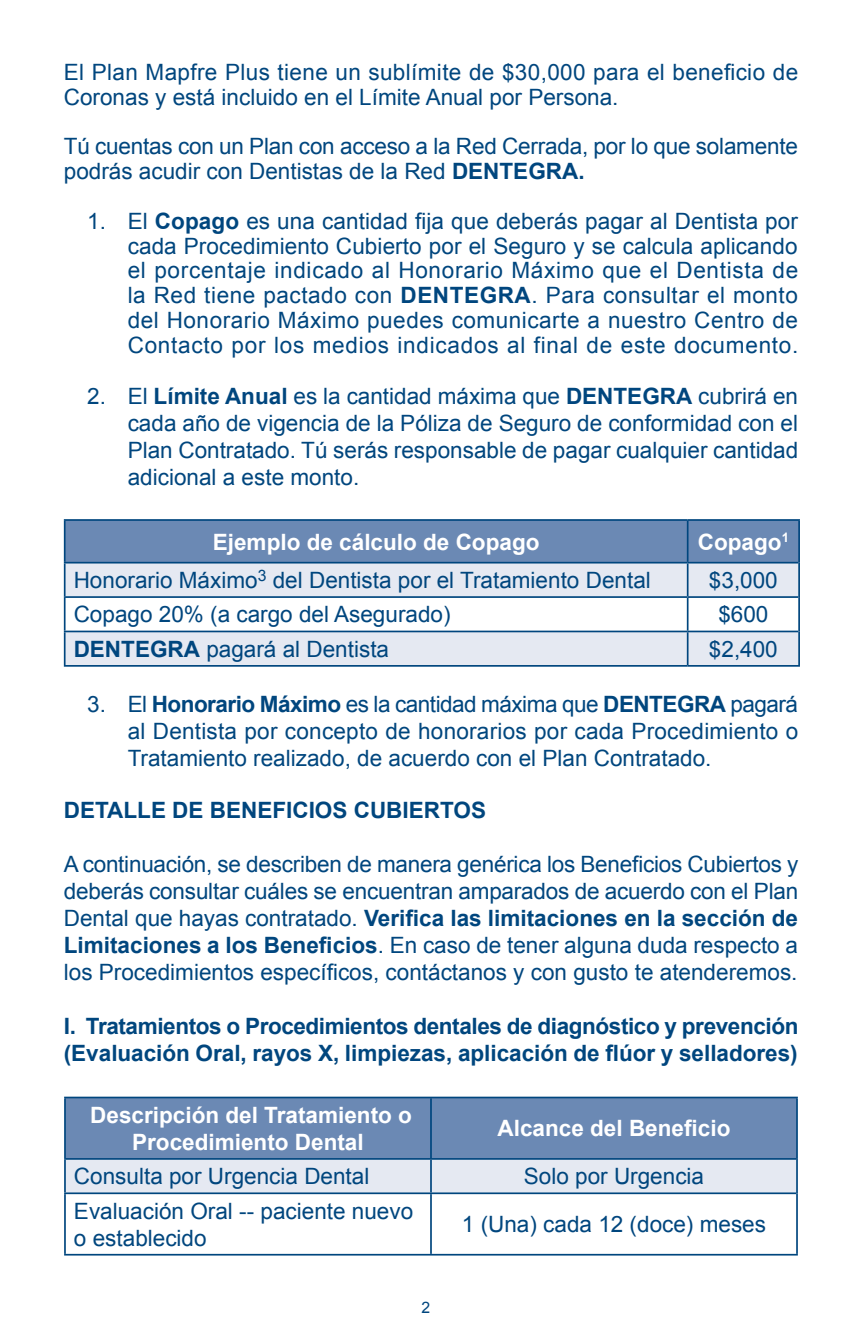
<style>
.page{position:relative;width:862px;height:1340px;background:#fff}
.page>*{position:absolute;margin:0;border:0;box-sizing:border-box;transform-origin:0 0}
.texto{font:22.5px/27px "Arial";color:#00467e;text-align:justify}
.numeros{font:22.5px/24.8px "Arial";color:#00467e}
.texto-2{font:700 22.5px "Arial";color:#00467e}
.numeros-2{font:700 22.5px/27px "Arial";color:#fff;text-align:center}
.texto-3{font:700 22.5px "Arial";letter-spacing:-.02em;color:#00467e}
.texto-4{font:700 22.5px "Arial";color:#fff}
.t1{font:15.75px "Arial";color:#00467e}
.s1{font-weight:700}
</style>
<div class="page">
<div style="left:65px;top:521px;width:732px;height:41px;background:#6b89b4"></div>
<svg style="left:65px;top:563px;width:732px;height:102px;fill:#e5e9f2"></svg>
<hr style="left:64px;top:665px;width:623px;height:1px;background:#00467e">
<hr style="left:687px;top:665px;width:112px;height:1px;background:#00467e">
<hr style="left:64px;top:519px;width:623px;height:2px;background:#00467e">
<hr style="left:64px;top:521px;width:1px;height:41px;background:#00467e">
<hr style="left:687px;top:519px;width:112px;height:2px;background:#00467e">
<hr style="left:64px;top:562px;width:623px;height:1px;background:#00467e">
<hr style="left:64px;top:563px;width:1px;height:33px;background:#00467e">
<hr style="left:687px;top:562px;width:110px;height:1px;background:#00467e">
<hr style="left:64px;top:596px;width:623px;height:2px;background:#00467e">
<hr style="left:687px;top:596px;width:110px;height:2px;background:#00467e">
<hr style="left:64px;top:630px;width:623px;height:2px;background:#00467e">
<hr style="left:64px;top:632px;width:1px;height:33px;background:#00467e">
<hr style="left:687px;top:630px;width:110px;height:2px;background:#00467e">
<hr style="left:686px;top:521px;width:2px;height:41px;background:#00467e">
<hr style="left:797px;top:521px;width:2px;height:41px;background:#00467e">
<hr style="left:686px;top:563px;width:2px;height:33px;background:#00467e">
<hr style="left:797px;top:562px;width:2px;height:35px;background:#00467e">
<hr style="left:64px;top:598px;width:1px;height:32px;background:#00467e">
<hr style="left:686px;top:598px;width:2px;height:32px;background:#00467e">
<hr style="left:797px;top:597px;width:2px;height:34px;background:#00467e">
<hr style="left:686px;top:632px;width:2px;height:33px;background:#00467e">
<hr style="left:797px;top:631px;width:2px;height:34px;background:#00467e">
<svg style="left:66px;top:1098px;width:729px;height:94px;background:#93a9c8"></svg>
<hr style="left:64px;top:1098px;width:2px;height:60px;background:#00467e">
<hr style="left:64px;top:1096px;width:367px;height:2px;background:#00467e">
<hr style="left:431px;top:1096px;width:366px;height:2px;background:#00467e">
<hr style="left:430px;top:1098px;width:1px;height:60px;background:#00467e">
<hr style="left:795px;top:1098px;width:2px;height:60px;background:#00467e">
<hr style="left:64px;top:1159px;width:2px;height:33px;background:#00467e">
<hr style="left:64px;top:1158px;width:367px;height:1px;background:#00467e">
<hr style="left:431px;top:1158px;width:364px;height:1px;background:#00467e">
<hr style="left:430px;top:1159px;width:1px;height:33px;background:#00467e">
<hr style="left:795px;top:1158px;width:2px;height:35px;background:#00467e">
<hr style="left:64px;top:1194px;width:2px;height:59px;background:#00467e">
<hr style="left:64px;top:1192px;width:367px;height:2px;background:#00467e">
<hr style="left:431px;top:1192px;width:364px;height:2px;background:#00467e">
<hr style="left:430px;top:1194px;width:1px;height:59px;background:#00467e">
<hr style="left:795px;top:1193px;width:2px;height:60px;background:#00467e">
<hr style="left:64px;top:1253px;width:367px;height:2px;background:#00467e">
<hr style="left:431px;top:1253px;width:366px;height:2px;background:#00467e">
<p class="numeros" style="left:64px;top:60px;width:735px">El Plan Mapfre Plus tiene un sublímite de $30,000 para el beneficio de<br>Coronas y está incluido en el Límite Anual por Persona.</p>
<p class="texto" style="left:64px;top:134px;width:735px;line-height:24.8px">Tú cuentas con un Plan con acceso a la Red Cerrada, por lo que solamente podrás acudir con Dentistas de la Red <span class="s1">DENTEGRA.</span></p>
<p class="texto" style="left:128px;top:209px;width:671px;line-height:24.8px;text-indent:-40px">1. El <span class="s1">Copago</span> es una cantidad fija que deberás pagar al Dentista por cada Procedimiento Cubierto por el Seguro y se calcula aplicando el porcentaje indicado al Honorario Máximo que el Dentista de la Red tiene pactado con <span class="s1">DENTEGRA</span>. Para consultar el monto del Honorario Máximo puedes comunicarte a nuestro Centro de Contacto por los medios indicados al final de este documento.</p>
<p class="texto" style="left:128px;top:383px;width:671px;text-indent:-40px">2. El <span class="s1">Límite Anual</span> es la cantidad máxima que <span class="s1">DENTEGRA</span> cubrirá en cada año de vigencia de la Póliza de Seguro de conformidad con el Plan Contratado. Tú serás responsable de pagar cualquier cantidad adicional a este monto.</p>
<p class="texto-4" style="left:213px;top:527px;width:328px">Ejemplo de cálculo de Copago</p>
<p class="texto-4" style="left:697px;top:527px;width:93px">Copago<sup>1</sup></p>
<p class="texto" style="left:74px;top:567px;width:578px">Honorario Máximo<sup>3</sup> del Dentista por el Tratamiento Dental</p>
<p class="texto" style="left:708px;top:567px;width:70px">$3,000</p>
<p class="texto" style="left:74px;top:601px;width:378px">Copago 20% (a cargo del Asegurado)</p>
<p class="texto" style="left:718px;top:601px;width:52px">$600</p>
<p class="texto" style="left:74px;top:635px;width:317px"><span class="s1">DENTEGRA</span> pagará al Dentista</p>
<p class="texto" style="left:708px;top:635px;width:70px">$2,400</p>
<p class="texto" style="left:128px;top:690px;width:671px;text-indent:-40px">3. El <span class="s1">Honorario Máximo</span> es la cantidad máxima que <span class="s1">DENTEGRA</span> pagará al Dentista por concepto de honorarios por cada Procedimiento o Tratamiento realizado, de acuerdo con el Plan Contratado.</p>
<p class="texto-2" style="left:64px;top:794px;width:423px">DETALLE DE BENEFICIOS CUBIERTOS</p>
<p class="texto" style="left:64px;top:850px;width:735px">A continuación, se describen de manera genérica los Beneficios Cubiertos y deberás consultar cuáles se encuentran amparados de acuerdo con el Plan Dental que hayas contratado. <span class="s1">Verifica las limitaciones en la sección de Limitaciones a los Beneficios</span>. En caso de tener alguna duda respecto a los Procedimientos específicos, contáctanos y con gusto te atenderemos.</p>
<p class="texto-3" style="left:64px;top:1010px;width:735px">I. Tratamientos o Procedimientos dentales de diagnóstico y prevención</p>
<p class="texto-2" style="left:64px;top:1037px;width:735px">(Evaluación Oral, rayos X, limpiezas, aplicación de flúor y selladores)</p>
<p class="numeros-2" style="left:90px;top:1102px;width:323px">Descripción del Tratamiento o<br>Procedimiento Dental</p>
<p class="numeros-2" style="left:497px;top:1115px;width:234px">Alcance del Beneficio</p>
<p class="numeros" style="left:74px;top:1164px;width:297px">Consulta por Urgencia Dental</p>
<p class="numeros" style="left:523px;top:1164px;width:182px">Solo por Urgencia</p>
<p class="numeros" style="left:74px;top:1197px;width:340px;line-height:27px">Evaluación Oral -- paciente nuevo o establecido</p>
<p class="numeros" style="left:461px;top:1212px;width:305px">1 (Una) cada 12 (doce) meses</p>
<p class="t1" style="left:421px;top:1297px;width:10px">2</p>
</div>
